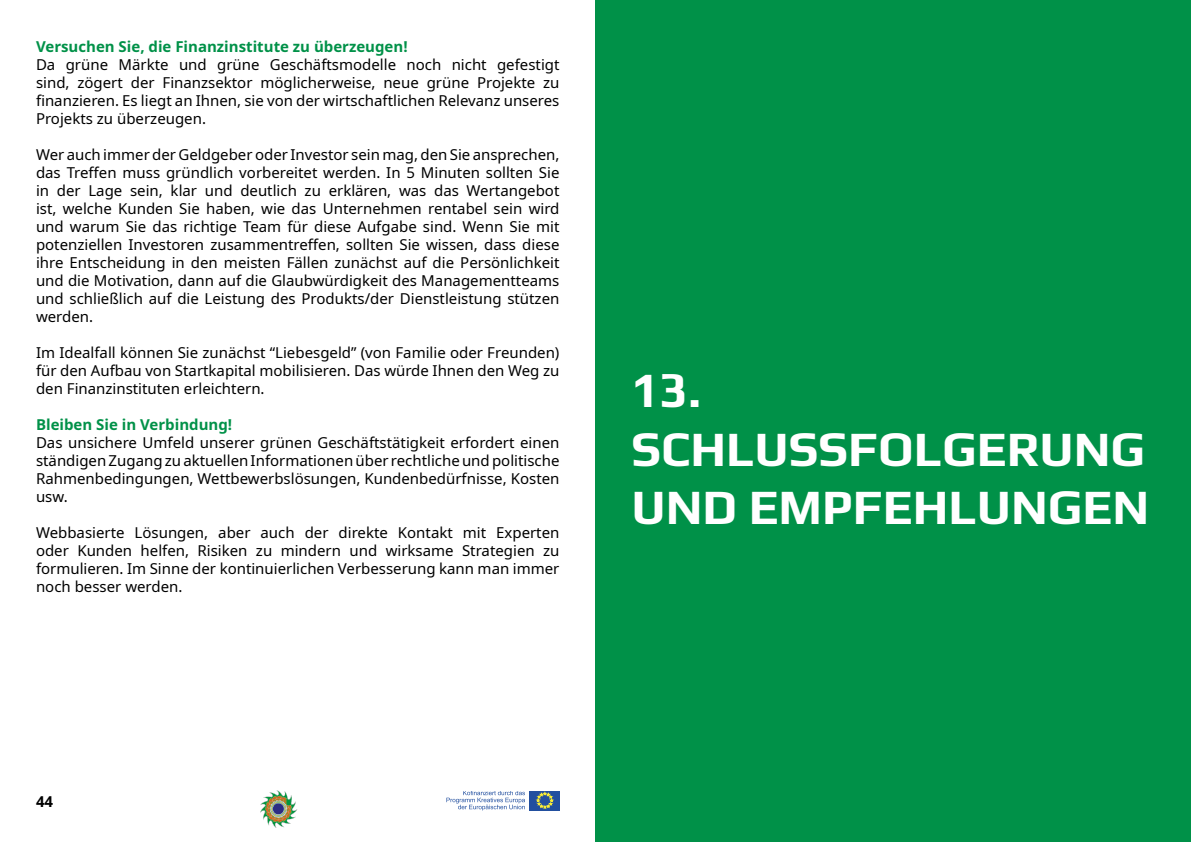
<style>
.page{position:relative;width:1191px;height:842px;background:#fff}
.page>*{position:absolute;margin:0;border:0;box-sizing:border-box;transform-origin:0 0}
.t1{font:700 49px/58.8px "Play";color:#fff}
.t2{font:15px/18px "Noto Sans";color:#000;text-align:justify}
.t3{font:700 15px "Noto Sans";color:#009148}
.t4{font:700 15px "Noto Sans";color:#000}
</style>
<div class="page">
<div style="left:529px;top:791px;width:31px;height:20px;background:#224f9f"></div>
<svg style="left:536px;top:792px;width:17px;height:16px"></svg>
<svg style="left:446px;top:791px;width:79px;height:19px"></svg>
<img style="left:261px;top:791px;width:37px;height:36px">
<div style="left:595px;top:0;width:596px;height:842px;background:#009148"></div>
<p class="t3" style="left:36px;top:36px;width:373px">Versuchen Sie, die Finanzinstitute zu überzeugen!</p>
<p class="t2" style="left:36px;top:56px;width:525px">Da grüne Märkte und grüne Geschäftsmodelle noch nicht gefestigt sind, zögert der Finanzsektor möglicherweise, neue grüne Projekte zu finanzieren. Es liegt an Ihnen, sie von der wirtschaftlichen Relevanz unseres Projekts zu überzeugen.</p>
<p class="t2" style="left:36px;top:146px;width:525px">Wer auch immer der Geldgeber oder Investor sein mag, den Sie ansprechen, das Treffen muss gründlich vorbereitet werden. In 5 Minuten sollten Sie in der Lage sein, klar und deutlich zu erklären, was das Wertangebot ist, welche Kunden Sie haben, wie das Unternehmen rentabel sein wird und warum Sie das richtige Team für diese Aufgabe sind. Wenn Sie mit potenziellen Investoren zusammentreffen, sollten Sie wissen, dass diese ihre Entscheidung in den meisten Fällen zunächst auf die Persönlichkeit und die Motivation, dann auf die Glaubwürdigkeit des Managementteams und schließlich auf die Leistung des Produkts/der Dienstleistung stützen werden.</p>
<p class="t2" style="left:36px;top:344px;width:525px">Im Idealfall können Sie zunächst “Liebesgeld” (von Familie oder Freunden) für den Aufbau von Startkapital mobilisieren. Das würde Ihnen den Weg zu den Finanzinstituten erleichtern.</p>
<p class="t3" style="left:36px;top:414px;width:198px">Bleiben Sie in Verbindung!</p>
<p class="t2" style="left:36px;top:434px;width:525px">Das unsichere Umfeld unserer grünen Geschäftstätigkeit erfordert einen ständigen Zugang zu aktuellen Informationen über rechtliche und politische Rahmenbedingungen, Wettbewerbslösungen, Kundenbedürfnisse, Kosten usw.</p>
<p class="t2" style="left:36px;top:524px;width:525px">Webbasierte Lösungen, aber auch der direkte Kontakt mit Experten oder Kunden helfen, Risiken zu mindern und wirksame Strategien zu formulieren. Im Sinne der kontinuierlichen Verbesserung kann man immer noch besser werden.</p>
<h1 class="t1" style="left:631px;top:357px;width:519px">13.<br>SCHLUSSFOLGERUNG<br>UND EMPFEHLUNGEN</h1>
<p class="t4" style="left:36px;top:791px;width:19px">44</p>
</div>
